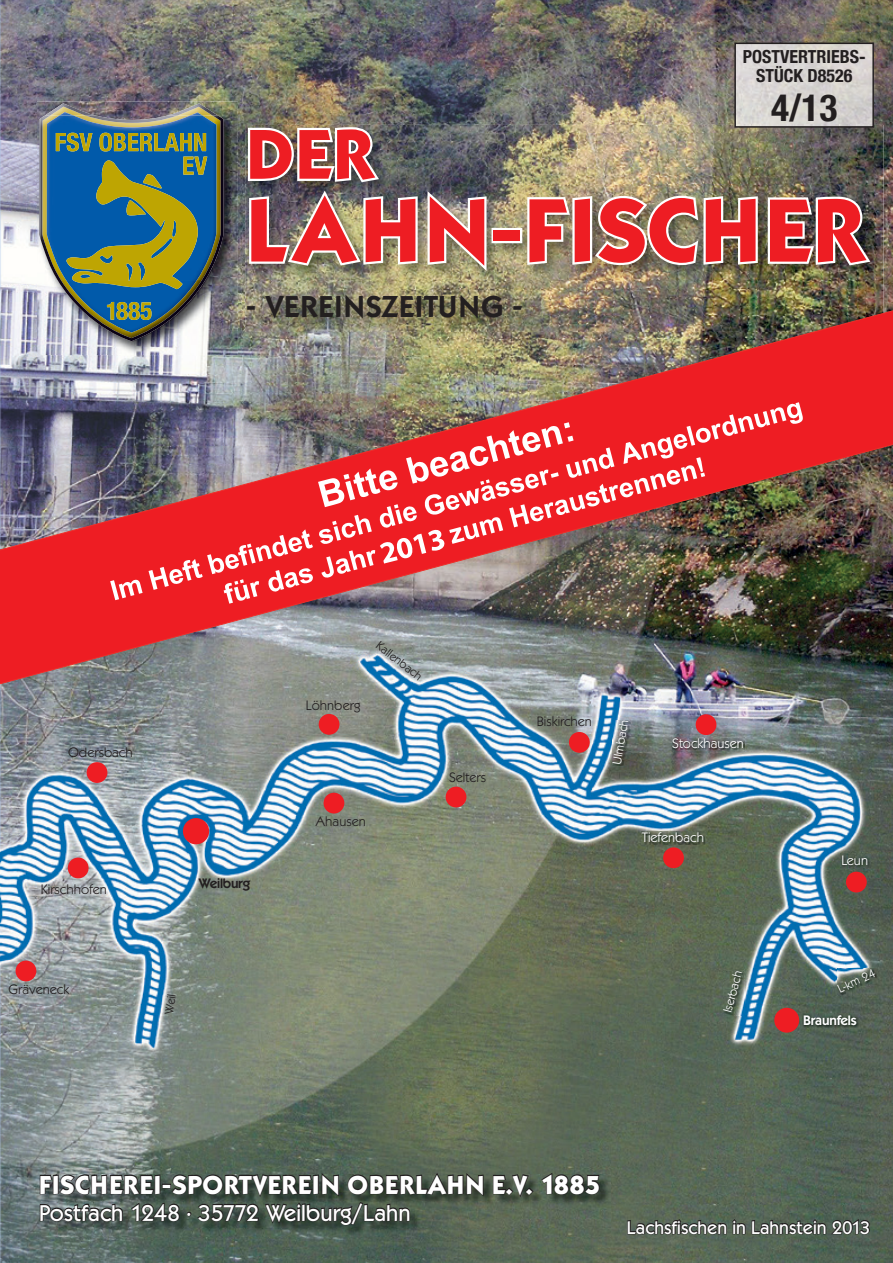
<style>
.page{position:relative;width:893px;height:1263px;background:#fff}
.page>*{position:absolute;margin:0;border:0;box-sizing:border-box;transform-origin:0 0}
.t1{font:700 88.5px "Kabel ITCBQ";letter-spacing:.03em;color:#ee1d23}
.t2{font:700 69.45px "Kabel ITCBQ";color:#ee1d23}
.t3{font:700 condensed 37.5px "Helvetica Neue";color:#231f20}
.t4{font:600 29.85px "Kabel ITCBQ";letter-spacing:.04em;color:#231f20}
.t5{font:700 25.5px "Kabel ITCBQ";letter-spacing:.03em;color:#fff}
.t6{font:500 22.5px "Kabel ITCBQ";color:#fff}
.t7{font:500 18px "Kabel ITCBQ";color:#fff}
.t8{font:700 condensed 18px/19.5px "Helvetica Neue";color:#231f20;text-align:center}
.t9{font:13.5px "Kabel ITCBQ";color:#231f20}
.t10{font:13.5px "Kabel ITCBQ";color:#fff}
.t11{font:600 13.5px "Kabel ITCBQ";color:#fff}
.t12{font:600 13.5px "Kabel ITCBQ";color:#231f20}
.t13{font:12px "Kabel ITCBQ";color:#fff}
.t14{font:12px "Kabel ITCBQ";color:#231f20}
</style>
<div class="page">
<img style="left:0;top:0;width:893px;height:1263px">
<img style="left:245px;top:125px;width:638px;height:175px">
<img style="left:246px;top:125px;width:243px;height:151px">
<div style="left:491px;top:228px;width:31px;height:15px;border:4px solid #fff"></div>
<img style="left:525px;top:193px;width:349px;height:75px">
<img style="left:41px;top:1175px;width:569px;height:61px">
<svg style="left:492px;top:1172px;width:108px;height:27px;background:#3f493d"></svg>
<svg style="left:39px;top:1171px;width:445px;height:56px;background:#414b43"></svg>
<div style="left:16px;top:960px;width:20px;height:21px;background:#ee1d23;border-radius:50%"></div>
<div style="left:68px;top:857px;width:21px;height:21px;background:#ee1d23;border-radius:50%"></div>
<div style="left:87px;top:762px;width:20px;height:21px;background:#ee1d23;border-radius:50%"></div>
<div style="left:183px;top:818px;width:26px;height:26px;background:#ee1d23;border-radius:50%"></div>
<div style="left:324px;top:793px;width:20px;height:20px;background:#ee1d23;border-radius:50%"></div>
<div style="left:446px;top:787px;width:20px;height:20px;background:#ee1d23;border-radius:50%"></div>
<div style="left:319px;top:714px;width:20px;height:21px;background:#ee1d23;border-radius:50%"></div>
<div style="left:569px;top:732px;width:21px;height:21px;background:#ee1d23;border-radius:50%"></div>
<div style="left:696px;top:714px;width:20px;height:21px;background:#ee1d23;border-radius:50%"></div>
<div style="left:663px;top:847px;width:21px;height:21px;background:#ee1d23;border-radius:50%"></div>
<div style="left:846px;top:872px;width:21px;height:20px;background:#ee1d23;border-radius:50%"></div>
<div style="left:774px;top:1008px;width:25px;height:25px;background:#ee1d23;border-radius:50%"></div>
<img style="left:802px;top:1013px;width:57px;height:15px">
<img style="left:641px;top:832px;width:64px;height:12px">
<img style="left:672px;top:738px;width:73px;height:12px">
<img style="left:837px;top:969px;width:40px;height:26px">
<img style="left:613px;top:721px;width:18px;height:45px">
<img style="left:737px;top:46px;width:134px;height:79px">
<div style="left:734px;top:43px;width:140px;height:85px;border:2px solid #231f20"></div>
<img style="left:841px;top:854px;width:29px;height:14px">
<img style="left:724px;top:972px;width:21px;height:43px">
<img style="left:37px;top:102px;width:201px;height:198px">
<img style="left:39px;top:103px;width:179px;height:136px">
<img style="left:57px;top:280px;width:148px;height:20px">
<img style="left:40px;top:115px;width:184px;height:165px">
<img style="left:59px;top:112px;width:143px;height:3px">
<img style="left:66px;top:280px;width:132px;height:20px">
<img style="left:47px;top:115px;width:169px;height:165px">
<img style="left:56px;top:133px;width:36px;height:18px">
<img style="left:99px;top:133px;width:13px;height:18px">
<img style="left:114px;top:133px;width:12px;height:18px">
<img style="left:128px;top:133px;width:10px;height:18px">
<img style="left:140px;top:133px;width:12px;height:18px">
<img style="left:154px;top:133px;width:38px;height:18px">
<img style="left:194px;top:133px;width:12px;height:18px">
<img style="left:183px;top:157px;width:24px;height:18px">
<img style="left:143px;top:174px;width:19px;height:14px">
<img style="left:126px;top:200px;width:20px;height:15px">
<img style="left:73px;top:280px;width:109px;height:9px">
<img style="left:0;top:300px;width:893px;height:390px">
<svg style="left:110px;top:469px;width:114px;height:131px;background:#c93f45"></svg>
<img style="left:224px;top:402px;width:579px;height:202px">
<svg style="left:626px;top:1218px;width:245px;height:25px;background:#454f45"></svg>
<h3 class="t8" style="left:743px;top:46px;width:124px">POSTVERTRIEBS-<br>STÜCK D8526</h3>
<h3 class="t3" style="left:771px;top:77px;width:68px">4/13</h3>
<h2 class="t2" style="left:246px;top:115px;width:130px">DER</h2>
<h1 class="t1" style="left:246px;top:180px;width:622px">LAHN-FISCHER</h1>
<h3 class="t4" style="left:246px;top:290px;width:277px">- VEREINSZEITUNG -</h3>
<p class="t9" style="left:68px;top:745px;width:66px">Odersbach</p>
<p class="t9" style="left:41px;top:881px;width:68px">Kirschhofen</p>
<p class="t9" style="left:8px;top:981px;width:62px">Gräveneck</p>
<p class="t12" style="left:199px;top:876px;width:53px">Weilburg</p>
<p class="t14" style="left:162px;top:1013px;width:22px;rotate:-82deg">Weil</p>
<p class="t9" style="left:306px;top:698px;width:56px">Löhnberg</p>
<p class="t14" style="left:382px;top:639px;width:56px;rotate:38deg">Kallenbach</p>
<p class="t9" style="left:315px;top:814px;width:52px">Ahausen</p>
<p class="t9" style="left:449px;top:770px;width:38px">Selters</p>
<p class="t9" style="left:537px;top:714px;width:57px">Biskirchen</p>
<p class="t13" style="left:610px;top:763px;width:47px;rotate:-80deg">Ulmbach</p>
<p class="t10" style="left:672px;top:735px;width:73px">Stockhausen</p>
<p class="t10" style="left:642px;top:830px;width:64px">Tiefenbach</p>
<p class="t13" style="left:721px;top:1010px;width:44px;rotate:-75deg">Iserbach</p>
<p class="t10" style="left:842px;top:853px;width:28px">Leun</p>
<p class="t13" style="left:835px;top:983px;width:42px;rotate:-26deg">L-km 24</p>
<p class="t11" style="left:803px;top:1012px;width:55px">Braunfels</p>
<h3 class="t5" style="left:39px;top:1170px;width:563px">FISCHEREI-SPORTVEREIN OBERLAHN E.V. 1885</h3>
<h3 class="t6" style="left:39px;top:1200px;width:373px">Postfach 1248 · 35772 Weilburg/Lahn</h3>
<h3 class="t7" style="left:627px;top:1217px;width:245px">Lachsfischen in Lahnstein 2013</h3>
</div>
